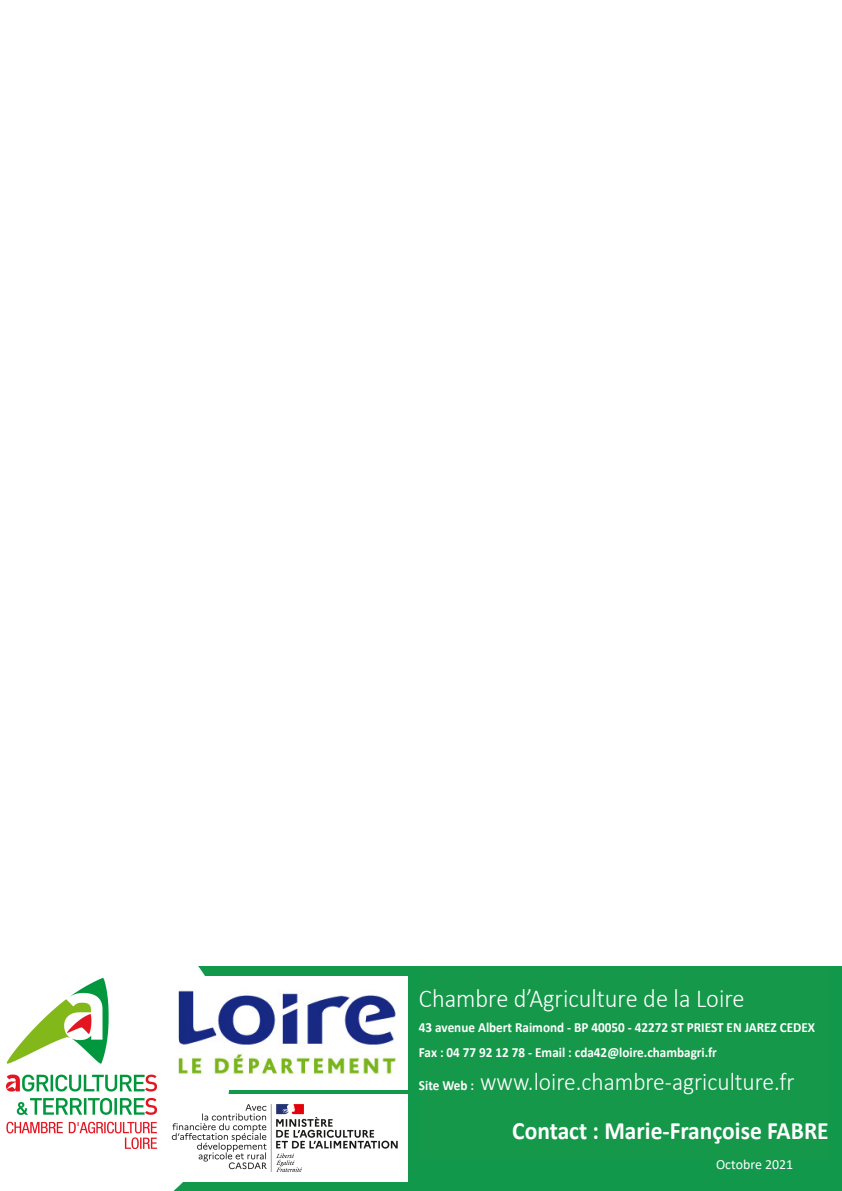
<style>
.page{position:relative;width:842px;height:1191px;background:#fff}
.page>*{position:absolute;margin:0;border:0;box-sizing:border-box;transform-origin:0 0}
.t1{font:300 26px "Calibri";color:#fff;scale:.94 1}
.t2{font:300 25px "Calibri";color:#fff;scale:.94 1}
.t3{font:700 25px "Calibri";color:#fff;scale:.94 1}
.t4{font:700 14px "Calibri";color:#fff;scale:.94 1}
.t5{font:13.9px "Calibri";color:#fff}
.s1{font-weight:700;font-size:14px}
</style>
<div class="page">
<div style="left:0;top:966px;width:842px;height:225px;background:#12984a"></div>
<svg style="left:0;top:966px;width:231px;height:225px;background:#e4eadd"></svg>
<img style="left:162px;top:1094px;width:246px;height:87px">
<img style="left:165px;top:976px;width:243px;height:114px">
<p class="t1" style="left:419px;top:982px;width:348px">Chambre d’Agriculture de la Loire</p>
<p class="t4" style="left:419px;top:1017px;width:423px">43 avenue Albert Raimond - BP 40050 - 42272 ST PRIEST EN JAREZ CEDEX</p>
<p class="t4" style="left:419px;top:1042px;width:318px">Fax : 04 77 92 12 78 - Email : cda42@loire.chambagri.fr</p>
<p class="t2" style="left:419px;top:1066px;width:401px"><span class="s1">Site Web :</span> www.loire.chambre-agriculture.fr</p>
<p class="t3" style="left:512px;top:1113px;width:338px">Contact : Marie-Françoise FABRE</p>
<p class="t5" style="left:716px;top:1154px;width:79px">Octobre 2021</p>
</div>
